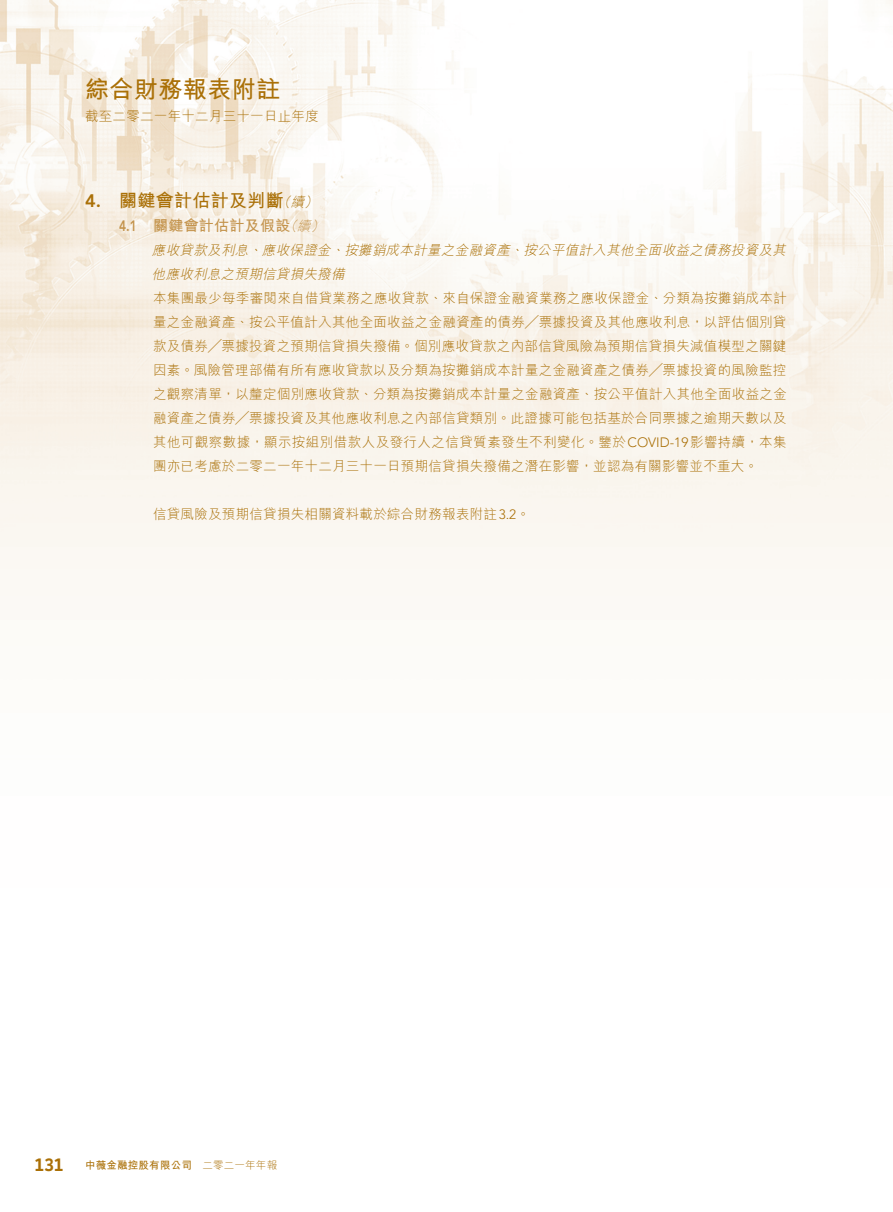
<style>
.page{position:relative;width:893px;height:1212px;background:#fff}
.page>*{position:absolute;margin:0;border:0;box-sizing:border-box;transform-origin:0 0}
.t1{font:700 24px "M Hei HK";letter-spacing:.02em;color:#aa7007}
._01_H1{font:700 18px "M Hei HK";letter-spacing:.02em;color:#aa7007}
.t2{font:700 18px "Battersea";color:#aa7007}
._01_H1-2{font:800 18px "Avenir LT Std";color:#aa7007}
._02_H2{font:700 15px "M Hei HK";letter-spacing:.02em;color:#c4944d}
._02_H2-2{font:800 15px "Avenir LT Std";color:#c4944d;scale:.8 1}
._00_txt{font:300 13.5px/24px "M Hei HK";letter-spacing:.02em;color:#aa7007;text-align:justify}
._00_txt-2{font:italic 300 13.5px/24px "M Hei HK";color:#aa7007}
._01_H1-3{font:italic 300 13.5px "M Hei HK";color:#aa7007}
._02_H2-3{font:italic 300 13.5px "M Hei HK";color:#c4944d}
.t3{font:700 10.5px "M Hei HK";letter-spacing:.02em;color:#aa7007}
.t4{font:300 10.5px "M Hei HK";letter-spacing:.02em;color:#aa7007}
.s1{font-family:"Avenir LT Std"}
</style>
<div class="page">
<img style="left:0;top:0;width:893px;height:596px">
<h1 class="t1" style="left:85px;top:72px;width:197px">綜合財務報表附註</h1>
<p class="_00_txt" style="left:85px;top:104px;width:235px">截至二零二一年十二月三十一日止年度</p>
<p class="_01_H1-2" style="left:85px;top:190px;width:17px">4.</p>
<p class="_01_H1" style="left:119px;top:188px;width:166px">關鍵會計估計及判斷</p>
<p class="_01_H1-3" style="left:291px;top:196px;width:18px">續</p>
<p class="_01_H1-3" style="left:277px;top:196px;width:18px">（</p>
<p class="_01_H1-3" style="left:304px;top:196px;width:18px">(</p>
<p class="_02_H2-2" style="left:119px;top:217px;width:24px">4.1</p>
<p class="_02_H2" style="left:153px;top:215px;width:139px">關鍵會計估計及假設</p>
<p class="_02_H2-3" style="left:297px;top:220px;width:18px">續</p>
<p class="_02_H2-3" style="left:284px;top:220px;width:18px">（</p>
<p class="_02_H2-3" style="left:311px;top:220px;width:18px">(</p>
<p class="_00_txt-2" style="left:152px;top:238px;width:197px">應收貸款及利息<br>他應收利息之預期信貸損失撥備</p>
<p class="_00_txt" style="left:153px;top:286px;width:635px">本集團最少每季審閱來自借貸業務之應收貸款、來自保證金融資業務之應收保證金、分類為按攤銷成本計量之金融資產、按公平值計入其他全面收益之金融資產的債券╱票據投資及其他應收利息，以評估個別貸款及債券╱票據投資之預期信貸損失撥備。個別應收貸款之內部信貸風險為預期信貸損失減值模型之關鍵因素。風險管理部備有所有應收貸款以及分類為按攤銷成本計量之金融資產之債券╱票據投資的風險監控之觀察清單，以釐定個別應收貸款、分類為按攤銷成本計量之金融資產、按公平值計入其他全面收益之金融資產之債券╱票據投資及其他應收利息之內部信貸類別。此證據可能包括基於合同票據之逾期天數以及其他可觀察數據，顯示按組別借款人及發行人之信貸質素發生不利變化。鑒於<span class="s1">COVID-19</span>影響持續，本集團亦已考慮於二零二一年十二月三十一日預期信貸損失撥備之潛在影響，並認為有關影響並不重大。</p>
<p class="_00_txt" style="left:153px;top:502px;width:378px">信貸風險及預期信貸損失相關資料載於綜合財務報表附註<span class="s1">3.2</span>。</p>
<p class="_00_txt-2" style="left:344px;top:238px;width:170px">按攤銷成本計量之金融資產</p>
<p class="_00_txt-2" style="left:523px;top:238px;width:267px">按公平值計入其他全面收益之債務投資及其</p>
<p class="_00_txt-2" style="left:262px;top:238px;width:73px">應收保證金</p>
<p class="_00_txt-2" style="left:248px;top:238px;width:18px">、</p>
<p class="_00_txt-2" style="left:331px;top:238px;width:18px">、</p>
<p class="_00_txt-2" style="left:510px;top:238px;width:18px">、</p>
<h2 class="t2" style="left:35px;top:1153px;width:31px">131</h2>
<p class="t3" style="left:85px;top:1158px;width:108px">中薇金融控股有限公司</p>
<p class="t4" style="left:202px;top:1160px;width:76px">二零二一年年報</p>
</div>
